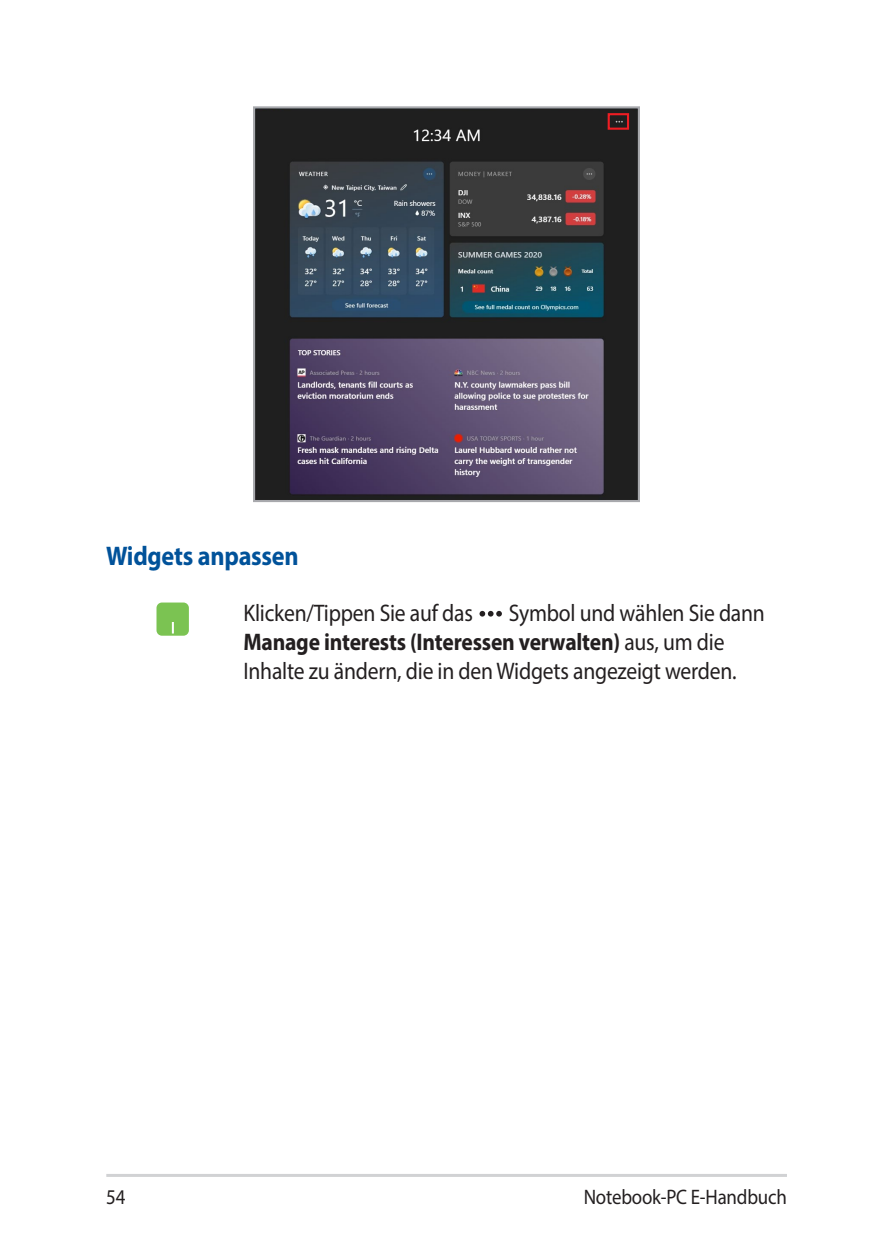
<style>
.page{position:relative;width:893px;height:1259px;background:#fff}
.page>*{position:absolute;margin:0;border:0;box-sizing:border-box;transform-origin:0 0}
.t1{font:700 27px "Myriad Pro";letter-spacing:-.01em;color:#01529a;scale:.9 1}
.t2{font:24px/28.8px "Myriad Pro";letter-spacing:-.01em;color:#231f20;scale:.9 1}
.t3{font:21px "Myriad Pro";letter-spacing:-.01em;color:#231f20;scale:.9 1}
.s1{font-weight:700}
</style>
<div class="page">
<hr style="left:106px;top:1174px;width:681px;height:3px;background:#d1d2d4">
<div style="left:156px;top:602px;width:33px;height:33px;background:#7bc352;border-radius:5px"></div>
<svg style="left:172px;top:622px;width:2px;height:11px"></svg>
<svg style="left:479px;top:611px;width:23px;height:5px"></svg>
<img style="left:256px;top:109px;width:381px;height:390px">
<div style="left:253px;top:106px;width:387px;height:396px;border:2px solid #a8a9ad"></div>
<div style="left:608px;top:113px;width:21px;height:17px;border:2px solid #ee1d23"></div>
<p class="t1" style="left:106px;top:538px;width:215px">Widgets anpassen</p>
<p class="t2" style="left:243px;top:598px;width:257px">Klicken/Tippen Sie auf das</p>
<p class="t2" style="left:243px;top:598px;width:581px;text-indent:265px">Symbol und wählen Sie dann<br><span class="s1">Manage interests (Interessen verwalten)</span> aus, um die<br>Inhalte zu ändern, die in den Widgets angezeigt werden.</p>
<p class="t3" style="left:106px;top:1184px;width:23px">54</p>
<p class="t3" style="left:584px;top:1184px;width:227px">Notebook-PC E-Handbuch</p>
</div>
